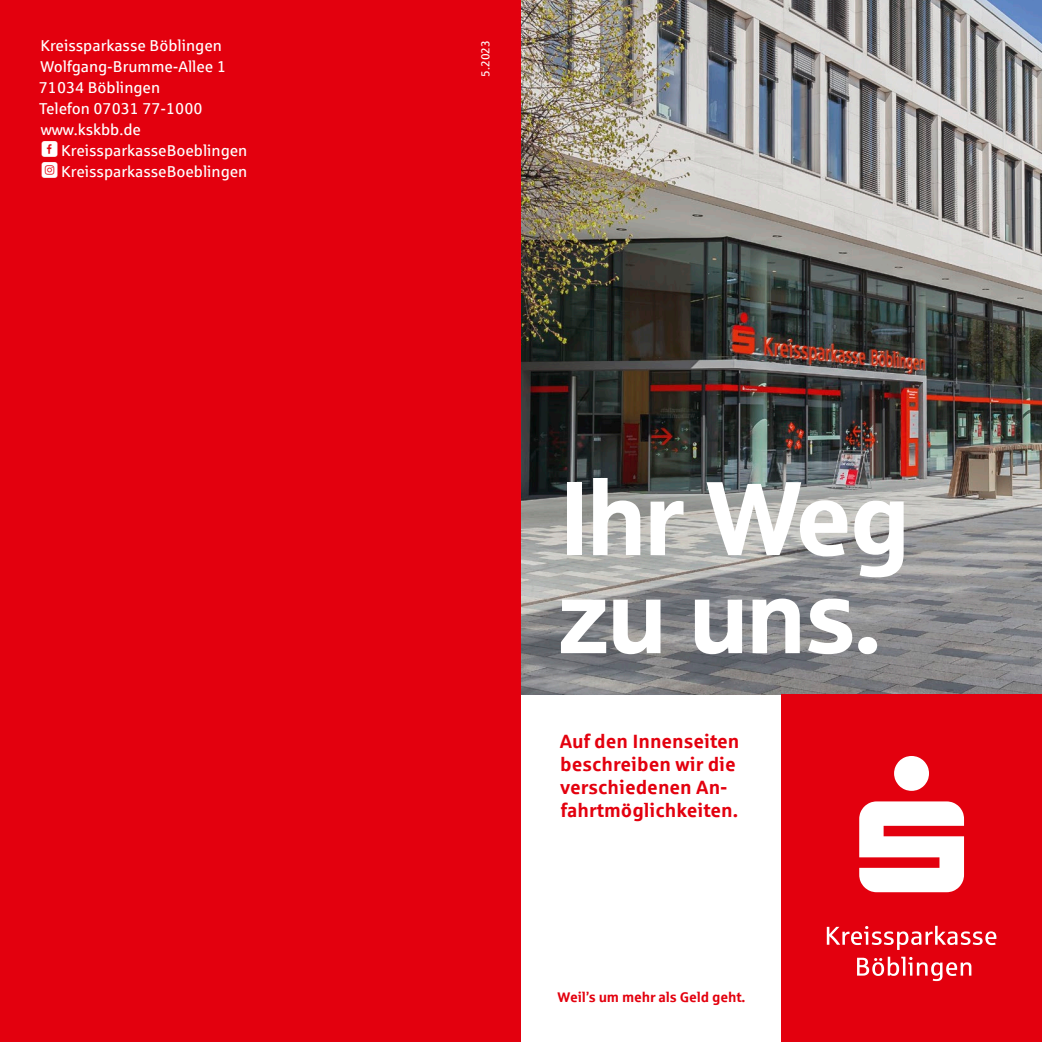
<style>
.page{position:relative;width:1042px;height:1042px;background:#fff}
.page>*{position:absolute;margin:0;border:0;box-sizing:border-box;transform-origin:0 0}
.Headline_mittel{font:105px/98px "Sparkasse Head";color:#fff}
.Subline{font:700 19.25px/23.1px "Sparkasse Rg";color:#e3000e}
.Fliesstext{font:15.75px "Sparkasse Rg";color:#fff}
.Subline-2{font:700 14px "Sparkasse Rg";letter-spacing:-.01em;color:#e3000e}
.Subline-3{font:11.55px "Sparkasse Rg";color:#fff}
</style>
<div class="page">
<div style="left:0;top:0;width:521px;height:1042px;background:#e3000e"></div>
<img style="left:521px;top:0;width:521px;height:694px">
<div style="left:781px;top:694px;width:261px;height:348px;background:#e3000e"></div>
<svg style="left:859px;top:756px;width:105px;height:136px"></svg>
<svg style="left:827px;top:926px;width:169px;height:24px"></svg>
<svg style="left:857px;top:956px;width:114px;height:25px"></svg>
<p class="Fliesstext" style="left:40px;top:35px;width:183px">Kreissparkasse Böblingen</p>
<p class="Fliesstext" style="left:40px;top:56px;width:187px">Wolfgang-Brumme-Allee 1</p>
<p class="Fliesstext" style="left:39px;top:77px;width:123px">71034 Böblingen</p>
<p class="Fliesstext" style="left:39px;top:98px;width:165px">Telefon 07031 77-1000</p>
<p class="Fliesstext" style="left:41px;top:119px;width:102px">www.kskbb.de</p>
<p class="Fliesstext" style="left:61px;top:140px;width:188px">KreissparkasseBoeblingen</p>
<p class="Fliesstext" style="left:61px;top:161px;width:188px">KreissparkasseBoeblingen</p>
<p class="Subline-3" style="left:478px;top:77px;width:38px;rotate:-90deg">5.2023</p>
<p class="Headline_mittel" style="left:558px;top:465px;width:352px">Ihr Weg zu uns.</p>
<p class="Subline" style="left:560px;top:729px;width:181px">Auf den Innenseiten beschreiben wir die verschiedenen An&shy;fahrtmöglichkeiten.</p>
<p class="Subline-2" style="left:557px;top:988px;width:189px">Weil’s um mehr als Geld geht.</p>
</div>
